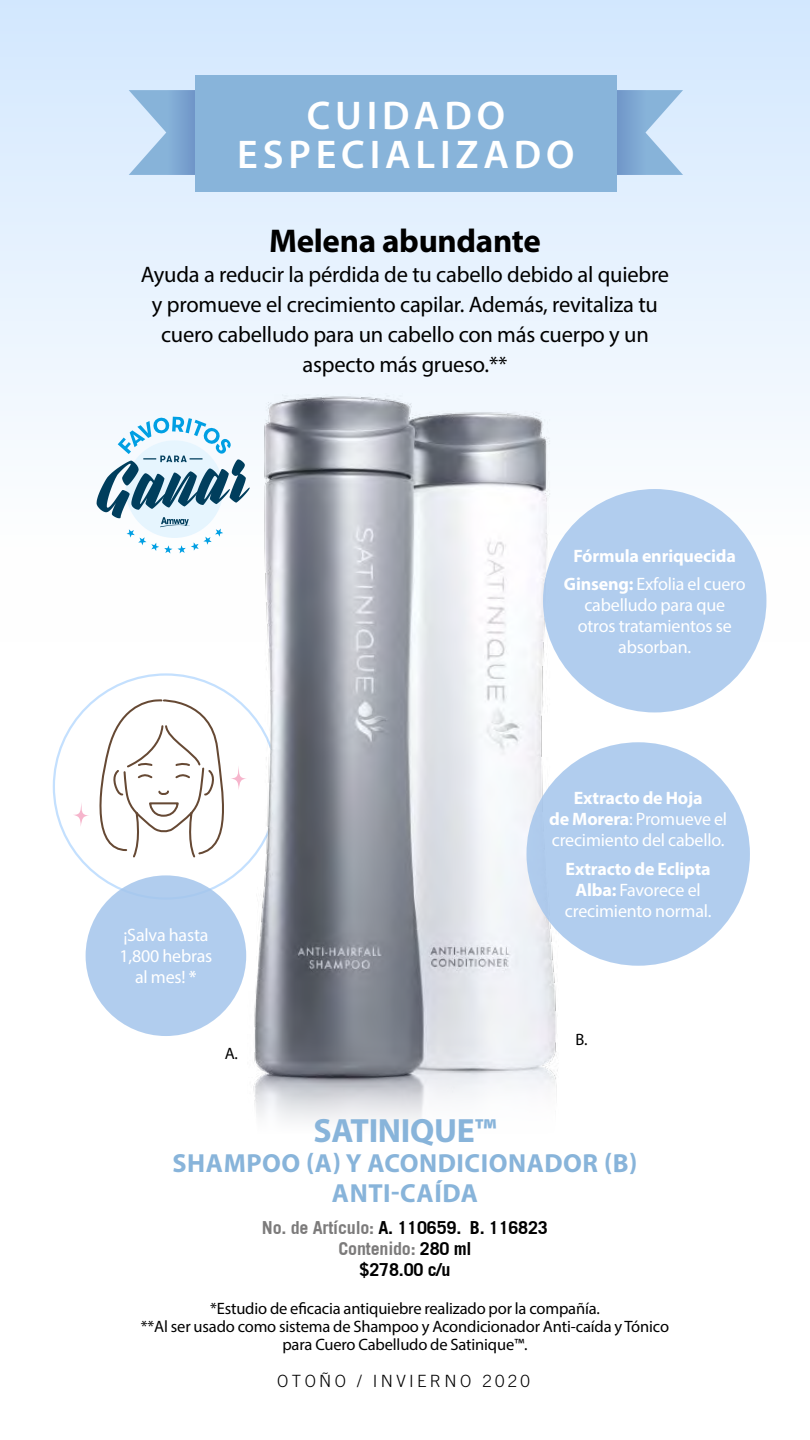
<style>
.page{position:relative;width:810px;height:1440px;background:#fff}
.page>*{position:absolute;margin:0;border:0;box-sizing:border-box;transform-origin:0 0}
.t1{font:600 40.2px/39.5px "Myriad Pro";letter-spacing:.12em;color:#fff;text-align:center}
.t2{font:700 33.75px "Myriad Pro";letter-spacing:-.01em;color:#88b4da}
.t3{font:700 33px "Myriad Pro";letter-spacing:-.01em;color:#000}
.t4{font:700 26.25px/30.1px "Myriad Pro";letter-spacing:.02em;color:#88b4da;text-align:center}
.t5{font:22.5px/30px "Myriad Pro";letter-spacing:-.01em;color:#000;text-align:center}
.t6{font:18px/21px "Myriad Pro";letter-spacing:-.01em;color:#fff;text-align:center}
.t7{font:700 18px/21px "Trade Gothic";letter-spacing:-.01em;color:#000;text-align:center}
.t8{font:700 18px/28.5px "Myriad Pro";letter-spacing:-.01em;color:#fff;text-align:center}
.t9{font:300 16.88px "Trade Gothic LT Std";letter-spacing:.2em;color:#000}
.t10{font:16.5px/18.1px "Myriad Pro";letter-spacing:-.01em;color:#000;text-align:center}
.s1{font-weight:400}
.s2{font-weight:600}
.s3{font-weight:700}
.s4{color:#7c7b7b}
</style>
<div class="page">
<div style="left:0;top:0;width:810px;height:641px;background:linear-gradient(to bottom,#d3e8fe,#fffffe)"></div>
<svg style="left:54px;top:676px;width:176px;height:223px"></svg>
<img style="left:230px;top:377px;width:383px;height:744px">
<svg style="left:129px;top:90px;width:66px;height:85px;background:#9abcdf"></svg>
<svg style="left:617px;top:90px;width:66px;height:85px;background:#9abcdf"></svg>
<div style="left:195px;top:75px;width:422px;height:117px;background:#88b4da"></div>
<div style="left:527px;top:742px;width:223px;height:224px;background:#b1cdee;border-radius:50%"></div>
<div style="left:543px;top:489px;width:223px;height:223px;background:#b1cdee;border-radius:50%"></div>
<div style="left:86px;top:875px;width:160px;height:161px;background:#b1cdee;border-radius:50%"></div>
<svg style="left:97px;top:417px;width:153px;height:137px"></svg>
<h1 class="t1" style="left:237px;top:95px;width:339px">CUIDADO<br>ESPECIALIZADO</h1>
<h3 class="t3" style="left:269px;top:219px;width:273px">Melena abundante</h3>
<p class="t5" style="left:141px;top:259px;width:530px">Ayuda a reducir la pérdida de tu cabello debido al quiebre y promueve el crecimiento capilar. Además, revitaliza tu cuero cabelludo para un cabello con más cuerpo y un aspecto más grueso.**</p>
<p class="t8" style="left:564px;top:541px;width:183px">Fórmula enriquecida<br>Ginseng: <span class="s1">Exfolia el cuero</span></p>
<p class="t6" style="left:578px;top:594px;width:155px">cabelludo para que otros tratamientos se absorban.</p>
<p class="t6" style="left:119px;top:925px;width:94px">¡Salva hasta<br>1,800 hebras al mes! <span class="s2">*</span></p>
<p class="t10" style="left:225px;top:1044px;width:15px">A.</p>
<p class="t6" style="left:549px;top:788px;width:179px"><span class="s3">Extracto de Hoja<br>de Morera</span>: Promueve el crecimiento del cabello.</p>
<p class="t6" style="left:565px;top:858px;width:148px"><span class="s3">Extracto de Eclipta<br>Alba:</span> Favorece el crecimiento normal.</p>
<p class="t10" style="left:576px;top:1030px;width:13px">B.</p>
<h2 class="t2" style="left:314px;top:1108px;width:184px">SATINIQUE™</h2>
<h3 class="t4" style="left:173px;top:1147px;width:466px">SHAMPOO (A) Y ACONDICIONADOR (B)<br>ANTI-CAÍDA</h3>
<p class="t7" style="left:262px;top:1217px;width:287px"><span class="s4">No. de Artículo:</span> A. 110659. B. 116823<br><span class="s4">Contenido:</span> 280 ml<br>$278.00 c/u</p>
<p class="t10" style="left:141px;top:1299px;width:530px">*Estudio de eficacia antiquiebre realizado por la compañía.<br>**Al ser usado como sistema de Shampoo y Acondicionador Anti-caída y Tónico para Cuero Cabelludo de Satinique™.</p>
<p class="t9" style="left:277px;top:1371px;width:254px">OTOÑO / INVIERNO 2020</p>
</div>
